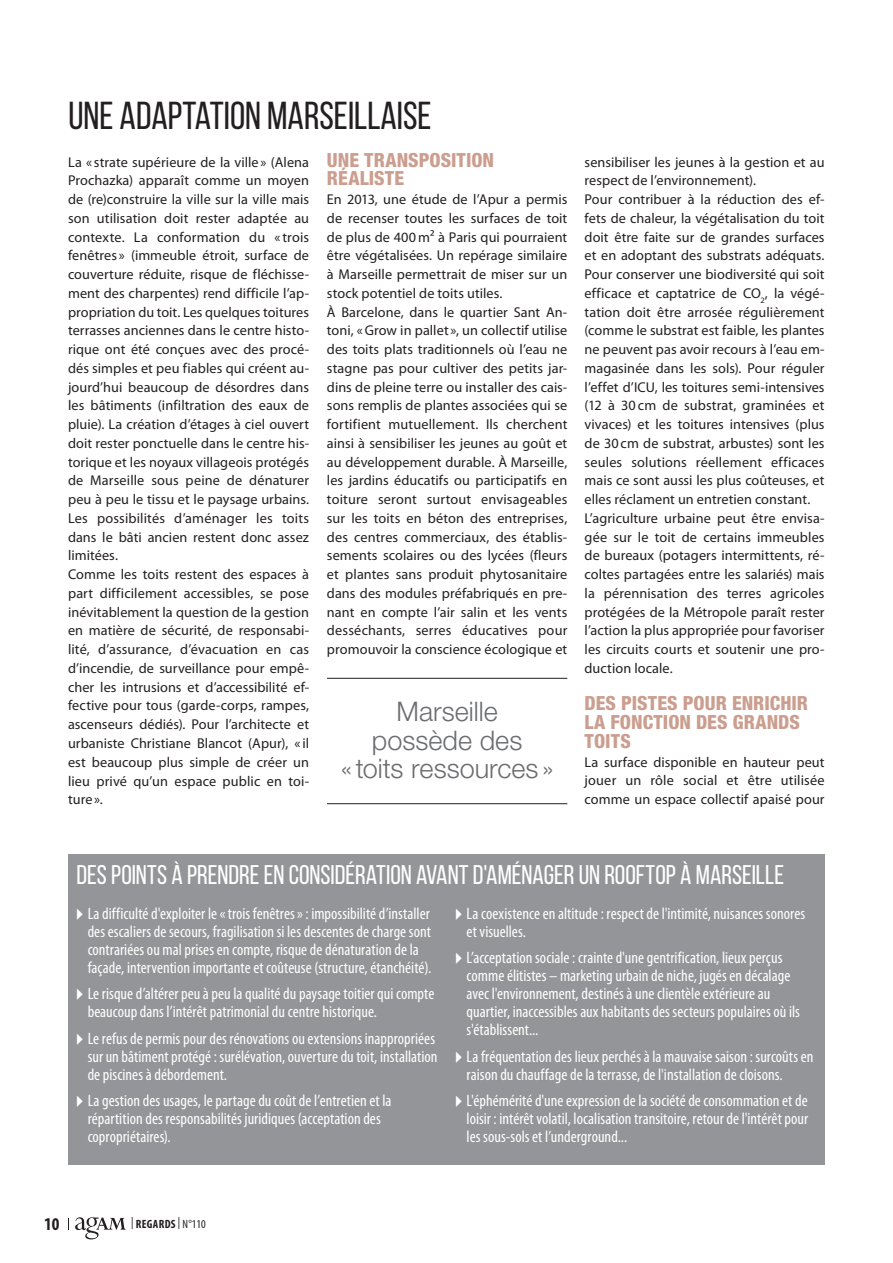
<style>
.page{position:relative;width:893px;height:1263px;background:#fff}
.page>*{position:absolute;margin:0;border:0;box-sizing:border-box;transform-origin:0 0}
.t1{font:39px "Bebas Neue";color:#231f20}
.t2{font:27px "Bebas Neue";color:#fff}
.t3{font:300 27px/28.5px "Helvetica Neue LT Std";color:#6c6d70;text-align:center}
.t4{font:800 condensed 19.5px/18.8px "Helvetica Neue LT Std";color:#cb9e8f}
.t5{font:700 condensed 18px "Myriad Pro";color:#231f20}
.t6{font:condensed 16.5px/18px "Myriad Pro";color:#fff}
.t7{font:14.25px/18.8px "Myriad Pro";letter-spacing:.005em;color:#231f20}
.t8{font:condensed 12px "Myriad Pro";color:#231f20}
.s1{font-weight:700}
</style>
<div class="page">
<svg style="left:75px;top:1217px;width:51px;height:22px"></svg>
<div style="left:68px;top:855px;width:757px;height:310px;background:#939598"></div>
<hr style="left:327px;top:678px;width:240px;height:1px;background:#231f20">
<hr style="left:327px;top:803px;width:240px;height:1px;background:#231f20">
<h1 class="t1" style="left:68px;top:94px;width:365px">UNE ADAPTATION MARSEILLAISE</h1>
<h3 class="t4" style="left:327px;top:150px;width:169px">UNE TRANSPOSITION<br>RÉALISTE</h3>
<p class="t7" style="left:327px;top:190px;width:242px">En 2013, une étude de l’Apur a permis de recenser toutes les surfaces de toit de plus de 400 m² à Paris qui pourraient être végétalisées. Un repérage similaire à Marseille permettrait de miser sur un stock potentiel de toits utiles.<br>À Barcelone, dans le quartier Sant An&shy;toni, « Grow in pallet », un collectif utilise des toits plats traditionnels où l’eau ne stagne pas pour cultiver des petits jar&shy;dins de pleine terre ou installer des cais&shy;sons remplis de plantes associées qui se fortifient mutuellement. Ils cherchent ainsi à sensibiliser les jeunes au goût et au développement durable. À Marseille, les jardins éducatifs ou participatifs en toiture seront surtout envisageables sur les toits en béton des entreprises, des centres commerciaux, des établis&shy;sements scolaires ou des lycées (fleurs et plantes sans produit phytosanitaire dans des modules préfabriqués en pre&shy;nant en compte l’air salin et les vents desséchants, serres éducatives pour promouvoir la conscience écologique et</p>
<p class="t7" style="left:68px;top:152px;width:243px">La « strate supérieure de la ville » (Alena Prochazka) apparaît comme un moyen de (re)construire la ville sur la ville mais son utilisation doit rester adaptée au contexte. La conformation du « trois fenêtres » (immeuble étroit, surface de couverture réduite, risque de fléchisse&shy;ment des charpentes) rend difficile l’ap&shy;propriation du toit. Les quelques toitures terrasses anciennes dans le centre histo&shy;rique ont été conçues avec des procé&shy;dés simples et peu fiables qui créent au&shy;jourd’hui beaucoup de désordres dans les bâtiments (infiltration des eaux de pluie). La création d’étages à ciel ouvert doit rester ponctuelle dans le centre his&shy;torique et les noyaux villageois protégés de Marseille sous peine de dénaturer peu à peu le tissu et le paysage urbains.<br>Les possibilités d’aménager les toits dans le bâti ancien restent donc assez limitées.<br>Comme les toits restent des espaces à part difficilement accessibles, se pose inévitablement la question de la gestion en matière de sécurité, de responsabi&shy;lité, d’assurance, d’évacuation en cas d’incendie, de surveillance pour empê&shy;cher les intrusions et d’accessibilité ef&shy;fective pour tous (garde-corps, rampes, ascenseurs dédiés). Pour l’architecte et urbaniste Christiane Blancot (Apur), « il est beaucoup plus simple de créer un lieu privé qu’un espace public en toi&shy;ture ».</p>
<p class="t7" style="left:585px;top:152px;width:242px">sensibiliser les jeunes à la gestion et au respect de l’environnement).<br>Pour contribuer à la réduction des ef&shy;fets de chaleur, la végétalisation du toit doit être faite sur de grandes surfaces et en adoptant des substrats adéquats.<br>Pour conserver une biodiversité qui soit efficace et captatrice de CO<sub>2</sub>, la végé&shy;tation doit être arrosée régulièrement (comme le substrat est faible, les plantes ne peuvent pas avoir recours à l’eau em&shy;magasinée dans les sols). Pour réguler l’effet d’ICU, les toitures semi-intensives (12 à 30 cm de substrat, graminées et vivaces) et les toitures intensives (plus de 30 cm de substrat, arbustes) sont les seules solutions réellement efficaces mais ce sont aussi les plus coûteuses, et elles réclament un entretien constant.<br>L’agriculture urbaine peut être envisa&shy;gée sur le toit de certains immeubles de bureaux (potagers intermittents, ré&shy;coltes partagées entre les salariés) mais la pérennisation des terres agricoles protégées de la Métropole paraît rester l’action la plus appropriée pour favoriser les circuits courts et soutenir une pro&shy;duction locale.</p>
<h3 class="t4" style="left:585px;top:694px;width:225px">DES PISTES POUR ENRICHIR<br>LA FONCTION DES GRANDS<br>TOITS</h3>
<p class="t7" style="left:585px;top:752px;width:242px;text-align:justify">La surface disponible en hauteur peut jouer un rôle social et être utilisée comme un espace collectif apaisé pour</p>
<h2 class="t3" style="left:341px;top:697px;width:214px">Marseille<br>possède des<br>« toits ressources »</h2>
<h2 class="t2" style="left:77px;top:859px;width:709px">DES POINTS À PRENDRE EN CONSIDÉRATION AVANT D'AMÉNAGER UN ROOFTOP À MARSEILLE</h2>
<p class="t6" style="left:88px;top:904px;width:345px;text-indent:-11px">◆ La difficulté d'exploiter le «trois fenêtres» : impossibilité d’installer des escaliers de secours, fragilisation si les descentes de charge sont contrariées ou mal prises en compte, risque de dénaturation de la façade, intervention importante et coûteuse (structure, étanchéité).</p>
<p class="t6" style="left:88px;top:984px;width:348px;text-indent:-11px">◆ Le risque d’altérer peu à peu la qualité du paysage toitier qui compte beaucoup dans l’intérêt patrimonial du centre historique.</p>
<p class="t6" style="left:88px;top:1029px;width:351px;text-indent:-11px">◆ Le refus de permis pour des rénovations ou extensions inappropriées sur un bâtiment protégé : surélévation, ouverture du toit, installation de piscines à débordement.</p>
<p class="t6" style="left:88px;top:1091px;width:305px;text-indent:-11px">◆ La gestion des usages, le partage du coût de l’entretien et la répartition des responsabilités juridiques (acceptation des copropriétaires).</p>
<p class="t6" style="left:467px;top:904px;width:340px;text-indent:-11px">◆ La coexistence en altitude : respect de l'intimité, nuisances sonores et visuelles.</p>
<p class="t6" style="left:467px;top:948px;width:335px;text-indent:-11px">◆ L’acceptation sociale : crainte d'une gentrification, lieux perçus comme élitistes – marketing urbain de niche, jugés en décalage avec l'environnement, destinés à une clientèle extérieure au quartier, inaccessibles aux habitants des secteurs populaires où ils s'établissent...</p>
<p class="t6" style="left:467px;top:1047px;width:348px;text-indent:-11px">◆ La fréquentation des lieux perchés à la mauvaise saison : surcoûts en raison du chauffage de la terrasse, de l'installation de cloisons.</p>
<p class="t6" style="left:467px;top:1091px;width:343px;text-align:justify;text-indent:-11px">◆ L'éphémérité d'une expression de la société de consommation et de loisir : intérêt volatil, localisation transitoire, retour de l'intérêt pour les sous-sols et l’underground...</p>
<p class="t5" style="left:44px;top:1212px;width:17px">10</p>
<p class="t8" style="left:131px;top:1216px;width:76px">| <span class="s1">REGARDS</span> | N°110</p>
</div>
